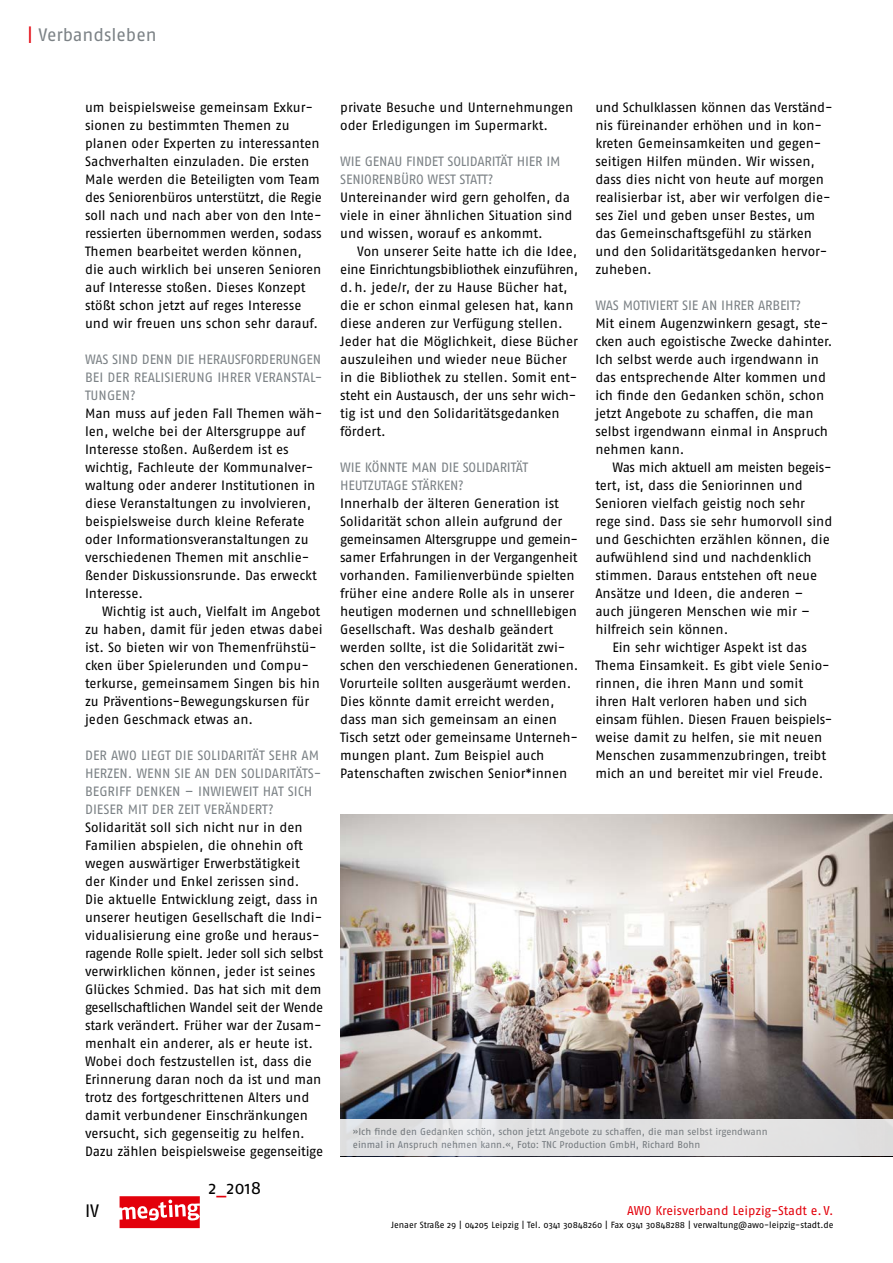
<style>
.page{position:relative;width:893px;height:1263px;background:#fff}
.page>*{position:absolute;margin:0;border:0;box-sizing:border-box;transform-origin:0 0}
.t1{font:18px "Fago No";letter-spacing:-.005em;color:#7c8286}
.t2{font:18px "Fago No";color:#000}
.t3{font:13.5px/18px "Fago No";letter-spacing:-.005em;color:#000}
.t4{font:13.5px/18px "Fago No";letter-spacing:-.015em;color:#7c8286}
.t5{font:12.75px "Fago No";letter-spacing:-.005em;color:#e3000b}
.t6{font:9.75px/13.5px "Fago No";letter-spacing:-.005em;color:#7c8286}
.t7{font:9px "Fago No";letter-spacing:-.005em;color:#000}
.s1{color:#e3000b}
</style>
<div class="page">
<svg style="left:120px;top:1196px;width:80px;height:32px"></svg>
<img style="left:340px;top:814px;width:553px;height:305px">
<div style="left:340px;top:1119px;width:553px;height:37px;background:#e1e1e2"></div>
<h1 class="t1" style="left:28px;top:25px;width:130px"><span class="s1">|</span> Verbandsleben</h1>
<p class="t3" style="left:85px;top:98px;width:238px">um beispielsweise gemeinsam Exkur&shy;sionen zu bestimmten Themen zu planen oder Experten zu interessanten Sachverhalten einzuladen. Die ersten Male werden die Beteiligten vom Team des Seniorenbüros unterstützt, die Regie soll nach und nach aber von den Inte&shy;ressierten übernommen werden, sodass Themen bearbeitet werden können, die auch wirklich bei unseren Senioren auf Interesse stoßen. Dieses Konzept stößt schon jetzt auf reges Interesse und wir freuen uns schon sehr darauf.</p>
<p class="t4" style="left:85px;top:350px;width:239px;text-align:justify">WAS SIND DENN DIE HERAUSFORDERUNGEN BEI DER REALISIERUNG IHRER VERANSTAL-TUNGEN?</p>
<p class="t3" style="left:85px;top:404px;width:239px">Man muss auf jeden Fall Themen wäh&shy;len, welche bei der Altersgruppe auf Interesse stoßen. Außerdem ist es wichtig, Fachleute der Kommunalver&shy;waltung oder anderer Institutionen in diese Veranstaltungen zu involvieren, beispielsweise durch kleine Referate oder Informationsveranstaltungen zu verschiedenen Themen mit anschlie&shy;ßender Diskussionsrunde. Das erweckt Interesse.</p>
<p class="t3" style="left:85px;top:602px;width:239px;text-indent:17px">Wichtig ist auch, Vielfalt im Angebot zu haben, damit für jeden etwas dabei ist. So bieten wir von Themenfrühstü&shy;cken über Spielerunden und Compu&shy;terkurse, gemeinsamem Singen bis hin zu Präventions-Bewegungskursen für jeden Geschmack etwas an.</p>
<p class="t4" style="left:85px;top:746px;width:238px">DER AWO LIEGT DIE SOLIDARITÄT SEHR AM HERZEN. WENN SIE AN DEN SOLIDARITÄTS-BEGRIFF DENKEN – INWIEWEIT HAT SICH DIESER MIT DER ZEIT VERÄNDERT?</p>
<p class="t3" style="left:85px;top:818px;width:240px">Solidarität soll sich nicht nur in den Familien abspielen, die ohnehin oft wegen auswärtiger Erwerbstätigkeit<br>der Kinder und Enkel zerissen sind.<br>Die aktuelle Entwicklung zeigt, dass in unserer heutigen Gesellschaft die Indi&shy;vidualisierung eine große und heraus&shy;ragende Rolle spielt. Jeder soll sich selbst verwirklichen können, jeder ist seines Glückes Schmied. Das hat sich mit dem gesellschaftlichen Wandel seit der Wende stark verändert. Früher war der Zusam&shy;menhalt ein anderer, als er heute ist.<br>Wobei doch festzustellen ist, dass die Erinnerung daran noch da ist und man trotz des fortgeschrittenen Alters und damit verbundener Einschränkungen versucht, sich gegenseitig zu helfen.<br>Dazu zählen beispielsweise gegenseitige</p>
<h1 class="t2" style="left:208px;top:1178px;width:54px">2<span class="s1">_</span>2018</h1>
<p class="t3" style="left:340px;top:98px;width:235px">private Besuche und Unternehmungen oder Erledigungen im Supermarkt.</p>
<p class="t4" style="left:340px;top:152px;width:222px">WIE GENAU FINDET SOLIDARITÄT HIER IM<br>SENIORENBÜRO WEST STATT?</p>
<p class="t3" style="left:340px;top:188px;width:234px">Untereinander wird gern geholfen, da viele in einer ähnlichen Situation sind und wissen, worauf es ankommt.</p>
<p class="t3" style="left:340px;top:242px;width:239px;text-indent:17px">Von unserer Seite hatte ich die Idee, eine Einrichtungsbibliothek einzuführen, d.h. jede/r, der zu Hause Bücher hat, die er schon einmal gelesen hat, kann diese anderen zur Verfügung stellen.<br>Jeder hat die Möglichkeit, diese Bücher auszuleihen und wieder neue Bücher in die Bibliothek zu stellen. Somit ent&shy;steht ein Austausch, der uns sehr wich&shy;tig ist und den Solidaritätsgedanken fördert.</p>
<p class="t4" style="left:340px;top:458px;width:189px">WIE KÖNNTE MAN DIE SOLIDARITÄT<br>HEUTZUTAGE STÄRKEN?</p>
<p class="t3" style="left:340px;top:494px;width:240px">Innerhalb der älteren Generation ist Solidarität schon allein aufgrund der gemeinsamen Altersgruppe und gemein&shy;samer Erfahrungen in der Vergangenheit vorhanden. Familienverbünde spielten früher eine andere Rolle als in unserer heutigen modernen und schnelllebigen Gesellschaft. Was deshalb geändert werden sollte, ist die Solidarität zwi&shy;schen den verschiedenen Generationen.<br>Vorurteile sollten ausgeräumt werden.<br>Dies könnte damit erreicht werden, dass man sich gemeinsam an einen Tisch setzt oder gemeinsame Unterneh&shy;mungen plant. Zum Beispiel auch Patenschaften zwischen Senior*innen</p>
<p class="t3" style="left:595px;top:98px;width:239px">und Schulklassen können das Verständ&shy;nis füreinander erhöhen und in kon&shy;kreten Gemeinsamkeiten und gegen&shy;seitigen Hilfen münden. Wir wissen, dass dies nicht von heute auf morgen realisierbar ist, aber wir verfolgen die&shy;ses Ziel und geben unser Bestes, um das Gemeinschaftsgefühl zu stärken und den Solidaritätsgedanken hervor&shy;zuheben.</p>
<p class="t4" style="left:595px;top:296px;width:207px">WAS MOTIVIERT SIE AN IHRER ARBEIT?</p>
<p class="t3" style="left:595px;top:314px;width:239px">Mit einem Augenzwinkern gesagt, ste&shy;cken auch egoistische Zwecke dahinter.<br>Ich selbst werde auch irgendwann in das entsprechende Alter kommen und ich finde den Gedanken schön, schon jetzt Angebote zu schaffen, die man selbst irgendwann einmal in Anspruch nehmen kann.</p>
<p class="t3" style="left:612px;top:458px;width:221px">Was mich aktuell am meisten begeis-</p>
<p class="t3" style="left:595px;top:476px;width:209px">tert, ist, dass die Seniorinnen und</p>
<p class="t3" style="left:595px;top:494px;width:211px">Senioren vielfach geistig noch sehr</p>
<p class="t3" style="left:595px;top:512px;width:239px">rege sind. Dass sie sehr humorvoll sind</p>
<p class="t3" style="left:595px;top:530px;width:236px">und Geschichten erzählen können, die</p>
<p class="t3" style="left:595px;top:548px;width:218px">aufwühlend sind und nachdenklich</p>
<p class="t3" style="left:595px;top:566px;width:223px">stimmen. Daraus entstehen oft neue</p>
<p class="t3" style="left:595px;top:584px;width:210px">Ansätze und Ideen, die anderen –</p>
<p class="t3" style="left:595px;top:602px;width:216px">auch jüngeren Menschen wie mir –</p>
<p class="t3" style="left:595px;top:620px;width:135px">hilfreich sein können.</p>
<p class="t3" style="left:612px;top:638px;width:196px">Ein sehr wichtiger Aspekt ist das</p>
<p class="t3" style="left:595px;top:656px;width:236px">Thema Einsamkeit. Es gibt viele Senio-</p>
<p class="t3" style="left:595px;top:674px;width:209px">rinnen, die ihren Mann und somit</p>
<p class="t3" style="left:595px;top:692px;width:214px">ihren Halt verloren haben und sich</p>
<p class="t3" style="left:595px;top:710px;width:239px">einsam fühlen. Diesen Frauen beispiels-</p>
<p class="t3" style="left:595px;top:728px;width:228px">weise damit zu helfen, sie mit neuen</p>
<p class="t3" style="left:595px;top:746px;width:232px">Menschen zusammenzubringen, treibt</p>
<p class="t3" style="left:595px;top:764px;width:230px">mich an und bereitet mir viel Freude.</p>
<p class="t6" style="left:353px;top:1125px;width:416px">»Ich finde den Gedanken schön, schon jetzt Angebote zu schaffen, die man selbst irgendwann einmal in Anspruch nehmen kann.«, Foto: TNC Production GmbH, Richard Bohn</p>
<h1 class="t2" style="left:85px;top:1200px;width:16px">IV</h1>
<p class="t5" style="left:627px;top:1203px;width:208px">AWO Kreisverband Leipzig-Stadt e.V.</p>
<p class="t7" style="left:391px;top:1220px;width:444px">Jenaer Straße 29 | 04205 Leipzig | Tel. 0341 30848260 | Fax 0341 30848288 | verwaltung@awo-leipzig-stadt.de</p>
</div>
